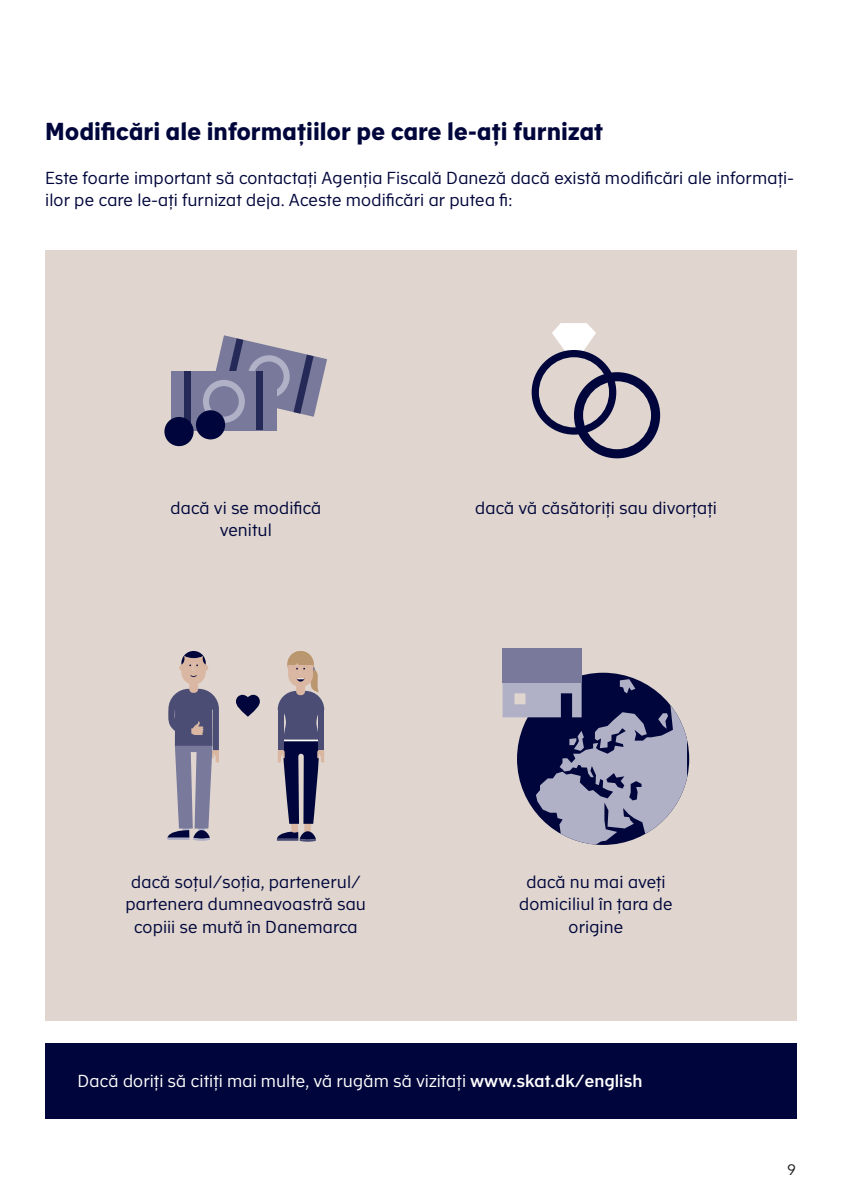
<style>
.page{position:relative;width:842px;height:1191px;background:#fff}
.page>*{position:absolute;margin:0;border:0;box-sizing:border-box;transform-origin:0 0}
.Overskrift_12_14{font:800 24px "Academy Sans";color:#00063b}
.Brød_8_5_11{font:17px/22px "Academy Sans";letter-spacing:-.01em;color:#00063b;text-align:center}
.Brød_8_5_11-2{font:17px "Academy Sans";color:#fff}
.t1{font:15px "Academy Sans";color:#231f20}
.s1{font-weight:600}
</style>
<div class="page">
<div style="left:45px;top:250px;width:751px;height:770px;background:#e0d6cf"></div>
<div style="left:45px;top:1043px;width:752px;height:75px;background:#00063b"></div>
<div style="left:171px;top:371px;width:106px;height:59px;background:#78799b"></div>
<svg style="left:203px;top:335px;width:124px;height:88px"></svg>
<div style="left:256px;top:371px;width:7px;height:59px;background:#242957"></div>
<div style="left:184px;top:371px;width:7px;height:59px;background:#242957"></div>
<div style="left:196px;top:410px;width:29px;height:29px;background:#00063b;border-radius:50%"></div>
<div style="left:164px;top:417px;width:30px;height:29px;background:#00063b;border-radius:50%"></div>
<svg style="left:532px;top:323px;width:128px;height:135px"></svg>
<svg style="left:503px;top:672px;width:184px;height:173px"></svg>
<div style="left:503px;top:648px;width:79px;height:34px;background:#78799b"></div>
<svg style="left:167px;top:651px;width:52px;height:190px"></svg>
<svg style="left:236px;top:695px;width:24px;height:21px"></svg>
<svg style="left:277px;top:651px;width:47px;height:191px"></svg>
<div style="left:318px;top:709px;width:6px;height:41px;background:#4b4d75"></div>
<p class="Overskrift_12_14" style="left:45px;top:114px;width:560px">Modificări ale informațiilor pe care le-ați furnizat</p>
<p class="Brød_8_5_11" style="left:45px;top:166px;width:750px;text-align:left">Este foarte important să contactaţi Agenția Fiscală Daneză dacă există modificări ale informați&shy;ilor pe care le-aţi furnizat deja. Aceste modificări ar putea fi:</p>
<p class="Brød_8_5_11" style="left:170px;top:496px;width:153px">dacă vi se modifică venitul</p>
<p class="Brød_8_5_11" style="left:475px;top:496px;width:244px">dacă vă căsătoriți sau divorțați</p>
<p class="Brød_8_5_11" style="left:125px;top:870px;width:242px">dacă soțul/soția, partenerul/ partenera dumneavoastră sau copiii se mută în Danemarca</p>
<p class="Brød_8_5_11" style="left:519px;top:870px;width:156px">dacă nu mai aveți domiciliul în țara de origine</p>
<p class="Brød_8_5_11-2" style="left:77px;top:1068px;width:567px">Dacă doriţi să citiți mai multe, vă rugăm să vizitați <span class="s1">www.skat.dk/english</span></p>
<p class="t1" style="left:787px;top:1158px;width:11px">9</p>
</div>
